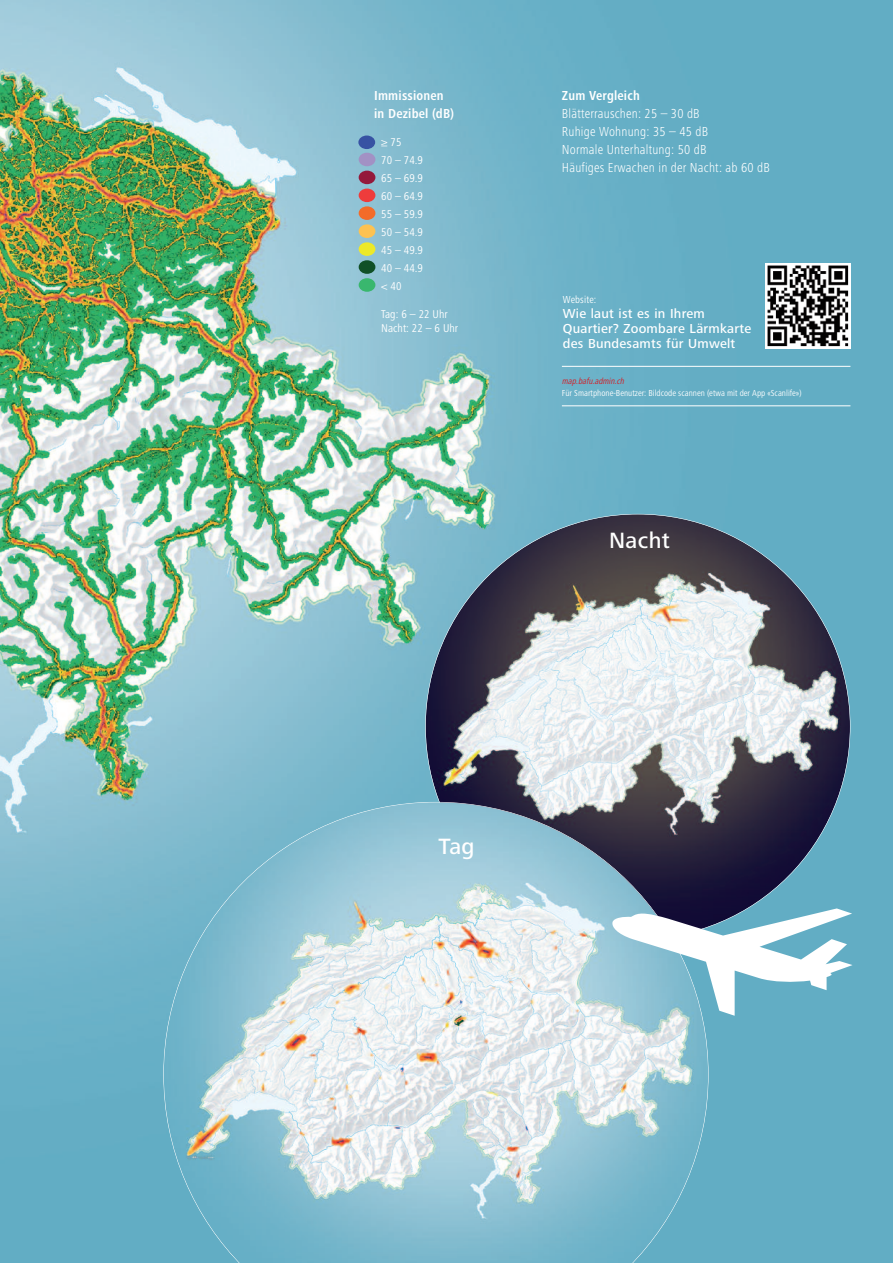
<style>
.page{position:relative;width:893px;height:1263px;background:#fff}
.page>*{position:absolute;margin:0;border:0;box-sizing:border-box;transform-origin:0 0}
.t1{font:500 22.95px "Frutiger Next Pro";letter-spacing:.015em;color:#fff}
.t2{font:300 condensed 13.5px/18px "Frutiger Next Pro";letter-spacing:.015em;color:#fff}
.t3{font:500 13.5px/15px "Frutiger Next Pro";letter-spacing:.015em;color:#fff}
.t4{font:700 condensed 13.5px/18px "Frutiger Next Pro";letter-spacing:.015em;color:#fff}
.t5{font:condensed 11.7px/18px "Frutiger Next Pro";color:#fff}
.t6{font:condensed 10.5px "Frutiger Next Pro";letter-spacing:.015em;color:#fff}
.t7{font:condensed 9px "Frutiger Next Pro";color:#fff}
.t8{font:italic condensed 9px "Frutiger Next Pro";color:#d8171f}
</style>
<div class="page">
<img style="left:0;top:0;width:893px;height:1263px">
<img style="left:358px;top:136px;width:17px;height:13px;border-radius:50%">
<img style="left:359px;top:153px;width:16px;height:13px;border-radius:50%">
<img style="left:359px;top:171px;width:16px;height:13px;border-radius:50%">
<img style="left:359px;top:189px;width:16px;height:13px;border-radius:50%">
<img style="left:359px;top:206px;width:16px;height:14px;border-radius:50%">
<img style="left:359px;top:224px;width:16px;height:14px;border-radius:50%">
<img style="left:359px;top:242px;width:16px;height:14px;border-radius:50%">
<img style="left:359px;top:260px;width:16px;height:14px;border-radius:50%">
<img style="left:359px;top:278px;width:16px;height:14px;border-radius:50%">
<img style="left:765px;top:264px;width:85px;height:85px">
<hr style="left:562px;top:366px;width:288px;height:1px;background:#fff">
<hr style="left:562px;top:406px;width:288px;height:1px;background:#fff">
<img style="left:426px;top:514px;width:424px;height:425px;border-radius:50%">
<svg style="left:163px;top:802px;width:546px;height:461px;background:#a3c6d2"></svg>
<svg style="left:612px;top:908px;width:240px;height:108px"></svg>
<p class="t4" style="left:374px;top:88px;width:81px">Immissionen in Dezibel (dB)</p>
<p class="t5" style="left:381px;top:134px;width:43px">≥ 75<br>70 – 74.9<br>65 – 69.9<br>60 – 64.9<br>55 – 59.9<br>50 – 54.9<br>45 – 49.9<br>40 – 44.9 &lt; 40</p>
<p class="t5" style="left:381px;top:308px;width:78px;line-height:14.1px">Tag: 6 – 22 Uhr<br>Nacht: 22 – 6 Uhr</p>
<p class="t4" style="left:562px;top:88px;width:79px">Zum Vergleich</p>
<p class="t2" style="left:562px;top:106px;width:210px">Blätterrauschen: 25 – 30 dB<br>Ruhige Wohnung: 35 – 45 dB<br>Normale Unterhaltung: 50 dB<br>Häufiges Erwachen in der Nacht: ab 60 dB</p>
<p class="t6" style="left:563px;top:296px;width:35px">Website:</p>
<p class="t3" style="left:563px;top:307px;width:190px">Wie laut ist es in Ihrem<br>Quartier? Zoombare Lärmkarte des Bundesamts für Umwelt</p>
<p class="t8" style="left:562px;top:378px;width:65px">map.bafu.admin.ch</p>
<p class="t7" style="left:562px;top:390px;width:241px">Für Smartphone-Benutzer: Bildcode scannen (etwa mit der App «Scanlife»)</p>
<h1 class="t1" style="left:609px;top:533px;width:62px">Nacht</h1>
<h1 class="t1" style="left:438px;top:839px;width:38px">Tag</h1>
</div>
